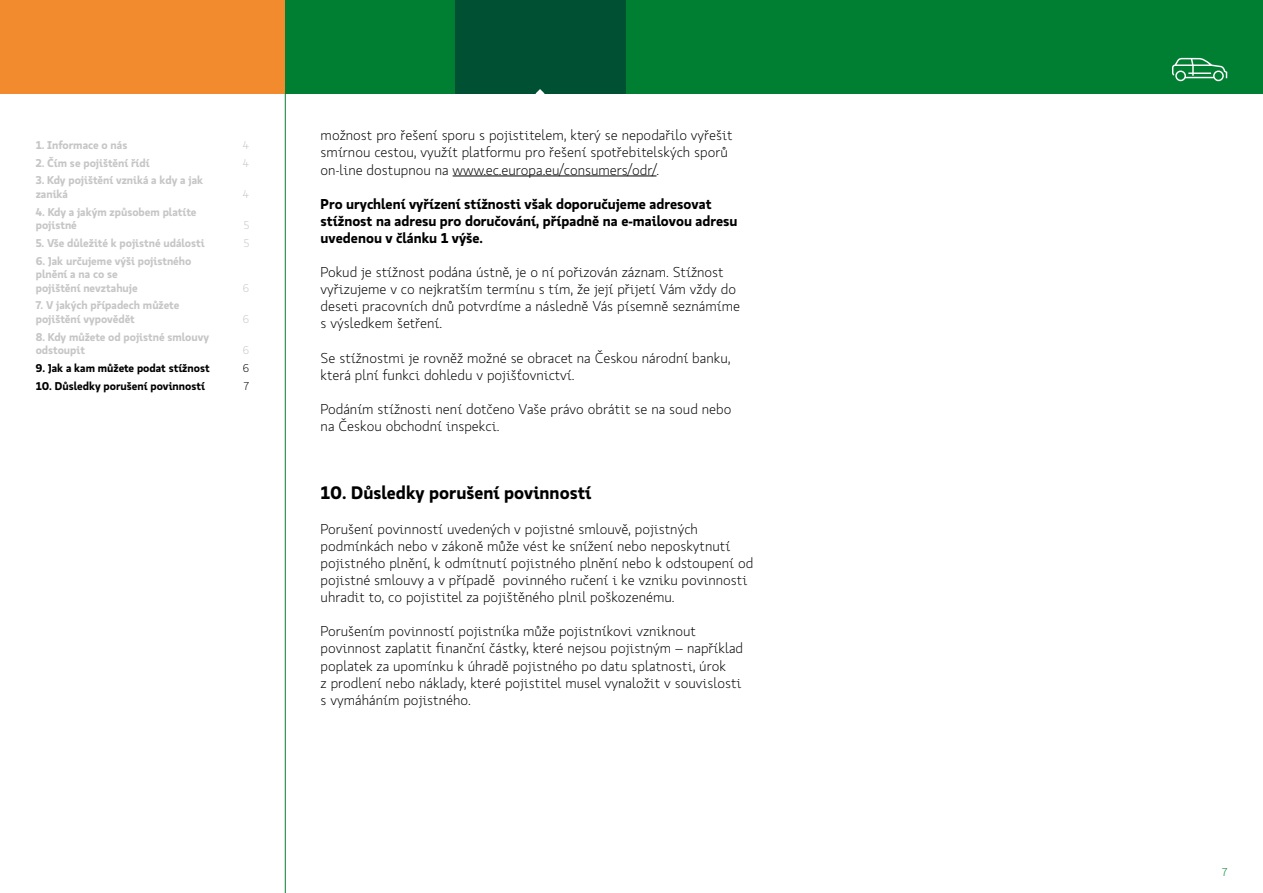
<style>
.page{position:relative;width:1263px;height:893px;background:#fff}
.page>*{position:absolute;margin:0;border:0;box-sizing:border-box;transform-origin:0 0}
.t1{font:700 18px "Koop Pro";color:#000}
.t2{font:300 14.25px/17.1px "Koop Pro";color:#000}
.t3{font:700 14.25px/17.1px "Koop Pro";color:#000}
.t4{font:700 11.25px/13.5px "Koop Pro";color:#c6c6c6}
.t5{font:700 11.25px "Koop Pro";color:#000}
.t6{font:300 11.25px "Koop Pro";color:#c6c6c6}
.t7{font:300 11.25px "Koop Pro";color:#000}
.t8{font:300 11.25px "Koop Pro";color:#007e31}
</style>
<div class="page">
<div style="left:0;top:0;width:285px;height:94px;background:#f28b2d"></div>
<div style="left:285px;top:0;width:978px;height:94px;background:#007e31"></div>
<div style="left:455px;top:0;width:170px;height:94px;background:#005033"></div>
<svg style="left:1172px;top:58px;width:55px;height:23px"></svg>
<hr style="left:285px;top:94px;width:1px;height:799px;background:#007e31">
<hr style="left:453px;top:176px;width:203px;height:1px;background:#000">
<svg style="left:535px;top:89px;width:10px;height:5px"></svg>
<p class="t4" style="left:36px;top:138px;width:93px">1. Informace o nás</p>
<p class="t6" style="left:243px;top:137px;width:8px">4</p>
<p class="t4" style="left:36px;top:155px;width:115px">2. Čím se pojištění řídí</p>
<p class="t6" style="left:243px;top:155px;width:8px">4</p>
<p class="t4" style="left:36px;top:173px;width:169px">3. Kdy pojištění vzniká a kdy a jak zaniká</p>
<p class="t6" style="left:243px;top:186px;width:8px">4</p>
<p class="t4" style="left:36px;top:204px;width:162px">4. Kdy a jakým způsobem platíte pojistné</p>
<p class="t6" style="left:244px;top:218px;width:7px">5</p>
<p class="t4" style="left:36px;top:236px;width:170px">5. Vše důležité k pojistné události</p>
<p class="t6" style="left:244px;top:235px;width:7px">5</p>
<p class="t4" style="left:36px;top:253px;width:157px">6. Jak určujeme výši pojistného plnění a na co se<br>pojištění nevztahuje</p>
<p class="t6" style="left:243px;top:280px;width:8px">6</p>
<p class="t4" style="left:36px;top:298px;width:145px">7. V jakých případech můžete pojištění vypovědět</p>
<p class="t4" style="left:36px;top:329px;width:175px">8. Kdy můžete od pojistné smlouvy odstoupit</p>
<p class="t6" style="left:243px;top:311px;width:8px">6</p>
<p class="t6" style="left:243px;top:343px;width:8px">6</p>
<p class="t5" style="left:36px;top:360px;width:175px">9. Jak a kam můžete podat stížnost</p>
<p class="t7" style="left:243px;top:360px;width:8px">6</p>
<p class="t5" style="left:36px;top:378px;width:171px">10. Důsledky porušení povinností</p>
<p class="t7" style="left:244px;top:378px;width:7px">7</p>
<p class="t2" style="left:321px;top:127px;width:413px">možnost pro řešení sporu s pojistitelem, který se nepodařilo vyřešit smírnou cestou, využít platformu pro řešení spotřebitelských sporů on-line dostupnou na www.ec.europa.eu/consumers/odr/.</p>
<p class="t3" style="left:321px;top:195px;width:418px">Pro urychlení vyřízení stížnosti však doporučujeme adresovat stížnost na adresu pro doručování, případně na e-mailovou adresu uvedenou v článku 1 výše.</p>
<p class="t2" style="left:321px;top:263px;width:421px">Pokud je stížnost podána ústně, je o ní pořizován záznam. Stížnost vyřizujeme v co nejkratším termínu s tím, že její přijetí Vám vždy do deseti pracovních dnů potvrdíme a následně Vás písemně seznámíme s výsledkem šetření.</p>
<p class="t2" style="left:321px;top:349px;width:411px">Se stížnostmi je rovněž možné se obracet na Českou národní banku, která plní funkci dohledu v pojišťovnictví.</p>
<p class="t2" style="left:321px;top:400px;width:412px">Podáním stížnosti není dotčeno Vaše právo obrátit se na soud nebo na Českou obchodní inspekci.</p>
<p class="t1" style="left:321px;top:480px;width:272px">10. Důsledky porušení povinností</p>
<p class="t2" style="left:321px;top:520px;width:434px">Porušení povinností uvedených v pojistné smlouvě, pojistných podmínkách nebo v zákoně může vést ke snížení nebo neposkytnutí pojistného plnění, k odmítnutí pojistného plnění nebo k odstoupení od pojistné smlouvy a v případě povinného ručení i ke vzniku povinnosti uhradit to, co pojistitel za pojištěného plnil poškozenému.</p>
<p class="t2" style="left:321px;top:623px;width:424px">Porušením povinností pojistníka může pojistníkovi vzniknout povinnost zaplatit finanční částky, které nejsou pojistným – například poplatek za upomínku k úhradě pojistného po datu splatnosti, úrok<br>z prodlení nebo náklady, které pojistitel musel vynaložit v souvislosti s vymáháním pojistného.</p>
<p class="t8" style="left:1222px;top:864px;width:7px">7</p>
</div>
